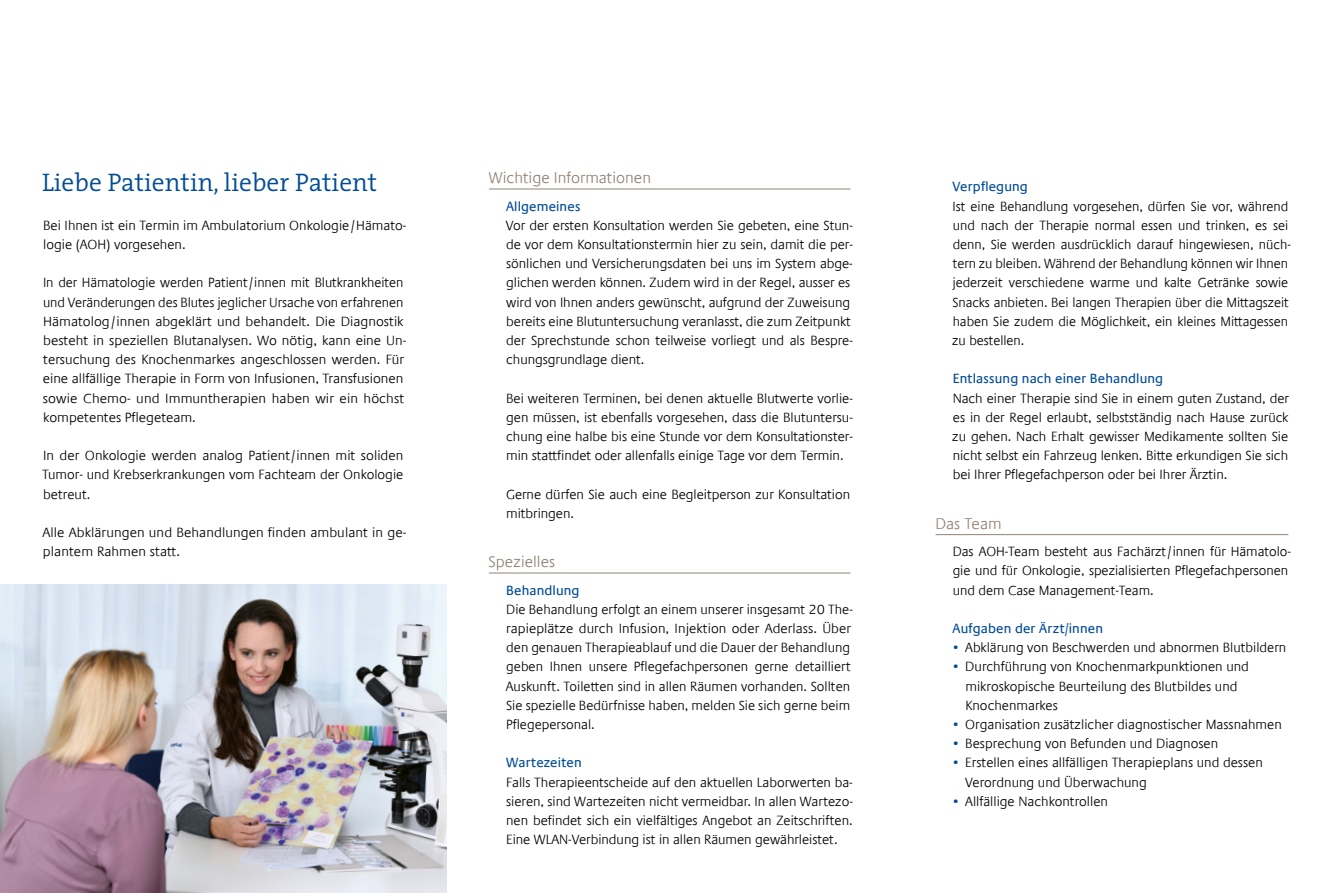
<style>
.page{position:relative;width:1331px;height:893px;background:#fff}
.page>*{position:absolute;margin:0;border:0;box-sizing:border-box;transform-origin:0 0}
.t1{font:300 25.5px "The Serif";letter-spacing:.005em;color:#004b96}
.t2{font:300 15.75px "Praxis Com";color:#908375}
.t3{font:300 13.5px/19.2px "Praxis Com";letter-spacing:-.005em;color:#000}
.t4{font:13.5px "Praxis Com";letter-spacing:.01em;color:#004b96}
.s1{font-weight:400;color:#004b96}
</style>
<div class="page">
<img style="left:0;top:585px;width:446px;height:308px">
<hr style="left:489px;top:189px;width:361px;height:1px;background:#908375">
<hr style="left:489px;top:573px;width:361px;height:1px;background:#908375">
<hr style="left:935px;top:534px;width:353px;height:1px;background:#908375">
<h1 class="t1" style="left:42px;top:162px;width:337px">Liebe Patientin, lieber Patient</h1>
<p class="t3" style="left:43px;top:216px;width:365px">Bei Ihnen ist ein Termin im Ambulatorium Onkologie/Hämato&shy;logie (AOH) vorgesehen.</p>
<p class="t3" style="left:43px;top:273px;width:365px">In der Hämatologie werden Patient/innen mit Blutkrankheiten und Veränderungen des Blutes jeglicher Ursache von erfahrenen Hämatolog/innen abgeklärt und behandelt. Die Diagnostik besteht in speziellen Blutanalysen. Wo nötig, kann eine Un&shy;tersuchung des Knochenmarkes angeschlossen werden. Für eine allfällige Therapie in Form von Infusionen, Transfusionen sowie Chemo- und Immuntherapien haben wir ein höchst kompetentes Pflegeteam.</p>
<p class="t3" style="left:42px;top:446px;width:363px;text-align:justify">In der Onkologie werden analog Patient/innen mit soliden Tumor- und Krebserkrankungen vom Fachteam der Onkologie betreut.</p>
<p class="t3" style="left:43px;top:523px;width:365px">Alle Abklärungen und Behandlungen finden ambulant in ge&shy;plantem Rahmen statt.</p>
<p class="t2" style="left:489px;top:169px;width:164px">Wichtige Informationen</p>
<p class="t4" style="left:506px;top:198px;width:76px">Allgemeines</p>
<p class="t3" style="left:506px;top:216px;width:349px">Vor der ersten Konsultation werden Sie gebeten, eine Stun&shy;de vor dem Konsultationstermin hier zu sein, damit die per&shy;sönlichen und Versicherungsdaten bei uns im System abge&shy;glichen werden können. Zudem wird in der Regel, ausser es wird von Ihnen anders gewünscht, aufgrund der Zuweisung bereits eine Blutuntersuchung veranlasst, die zum Zeitpunkt der Sprechstunde schon teilweise vorliegt und als Bespre&shy;chungsgrundlage dient.</p>
<p class="t3" style="left:506px;top:388px;width:348px;text-align:justify">Bei weiteren Terminen, bei denen aktuelle Blutwerte vorlie&shy;gen müssen, ist ebenfalls vorgesehen, dass die Blutuntersu&shy;chung eine halbe bis eine Stunde vor dem Konsultationster&shy;min stattfindet oder allenfalls einige Tage vor dem Termin.</p>
<p class="t3" style="left:506px;top:484px;width:346px">Gerne dürfen Sie auch eine Begleitperson zur Konsultation mitbringen.</p>
<p class="t2" style="left:489px;top:553px;width:68px">Spezielles</p>
<p class="t4" style="left:506px;top:582px;width:75px">Behandlung</p>
<p class="t3" style="left:506px;top:600px;width:348px">Die Behandlung erfolgt an einem unserer insgesamt 20 The&shy;rapieplätze durch Infusion, Injektion oder Aderlass. Über den genauen Therapieablauf und die Dauer der Behandlung geben Ihnen unsere Pflegefachpersonen gerne detailliert Auskunft. Toiletten sind in allen Räumen vorhanden. Sollten Sie spezielle Bedürfnisse haben, melden Sie sich gerne beim Pflegepersonal.</p>
<p class="t4" style="left:506px;top:755px;width:77px">Wartezeiten</p>
<p class="t3" style="left:506px;top:772px;width:348px;text-align:justify">Falls Therapieentscheide auf den aktuellen Laborwerten ba&shy;sieren, sind Wartezeiten nicht vermeidbar. In allen Wartezo&shy;nen befindet sich ein vielfältiges Angebot an Zeitschriften.<br>Eine WLAN-Verbindung ist in allen Räumen gewährleistet.</p>
<p class="t4" style="left:952px;top:179px;width:77px">Verpflegung</p>
<p class="t3" style="left:952px;top:196px;width:340px">Ist eine Behandlung vorgesehen, dürfen Sie vor, während und nach der Therapie normal essen und trinken, es sei denn, Sie werden ausdrücklich darauf hingewiesen, nüch&shy;tern zu bleiben. Während der Behandlung können wir Ihnen jederzeit verschiedene warme und kalte Getränke sowie Snacks anbieten. Bei langen Therapien über die Mittagszeit haben Sie zudem die Möglichkeit, ein kleines Mittagessen zu bestellen.</p>
<p class="t4" style="left:953px;top:371px;width:212px">Entlassung nach einer Behandlung</p>
<p class="t3" style="left:952px;top:388px;width:338px;text-align:justify">Nach einer Therapie sind Sie in einem guten Zustand, der es in der Regel erlaubt, selbstständig nach Hause zurück zu gehen. Nach Erhalt gewisser Medikamente sollten Sie nicht selbst ein Fahrzeug lenken. Bitte erkundigen Sie sich bei Ihrer Pflegefachperson oder bei Ihrer Ärztin.</p>
<p class="t2" style="left:935px;top:515px;width:68px">Das Team</p>
<p class="t3" style="left:953px;top:542px;width:340px">Das AOH-Team besteht aus Fachärzt/innen für Hämatolo&shy;gie und für Onkologie, spezialisierten Pflegefachpersonen und dem Case Management-Team.</p>
<p class="t4" style="left:952px;top:621px;width:152px">Aufgaben der Ärzt/innen</p>
<p class="t3" style="left:953px;top:638px;width:334px"><span class="s1">•</span> Abklärung von Beschwerden und abnormen Blutbildern</p>
<p class="t3" style="left:965px;top:657px;width:285px;text-indent:-12px"><span class="s1">•</span> Durchführung von Knochenmarkpunktionen und mikroskopische Beurteilung des Blutbildes und<br>Knochenmarkes</p>
<p class="t3" style="left:953px;top:715px;width:330px"><span class="s1">•</span> Organisation zusätzlicher diagnostischer Massnahmen</p>
<p class="t3" style="left:953px;top:734px;width:266px"><span class="s1">•</span> Besprechung von Befunden und Diagnosen</p>
<p class="t3" style="left:965px;top:753px;width:299px;text-indent:-12px"><span class="s1">•</span> Erstellen eines allfälligen Therapieplans und dessen<br>Verordnung und Überwachung</p>
<p class="t3" style="left:953px;top:792px;width:156px"><span class="s1">•</span> Allfällige Nachkontrollen</p>
</div>
